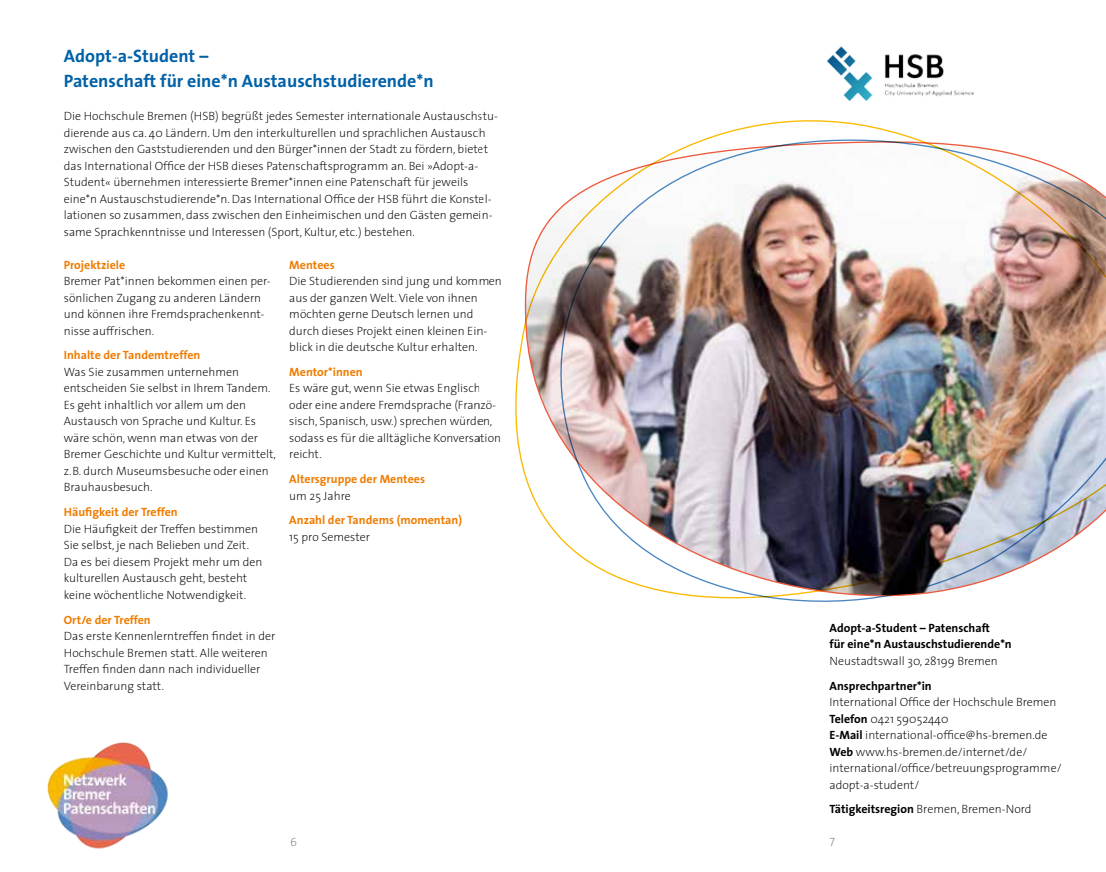
<style>
.page{position:relative;width:1106px;height:872px;background:#fff}
.page>*{position:absolute;margin:0;border:0;box-sizing:border-box;transform-origin:0 0}
.t1{font:700 18px/24.8px "The Sans";color:#0061a7}
.t2{font:200 12px/16.5px "The Sans";color:#000}
.t3{font:700 12px "The Sans";color:#ef7c00}
.t4{font:700 12px/16.5px "The Sans";color:#000}
.t5{font:12px "The Sans Extra Light Caps";color:#7d7d7d}
.s1{font-weight:700}
</style>
<div class="page">
<img style="left:47px;top:742px;width:121px;height:107px">
<img style="left:515px;top:120px;width:591px;height:482px">
<img style="left:827px;top:46px;width:146px;height:56px">
<h1 class="t1" style="left:64px;top:43px;width:371px">Adopt-a-Student –<br>Patenschaft für eine*n Austauschstudierende*n</h1>
<p class="t2" style="left:64px;top:107px;width:436px">Die Hochschule Bremen (HSB) begrüßt jedes Semester internationale Austauschstu&shy;dierende aus ca. 40 Ländern. Um den interkulturellen und sprachlichen Austausch zwischen den Gaststudierenden und den Bürger*innen der Stadt zu fördern, bietet das International Office der HSB dieses Patenschaftsprogramm an. Bei »Adopt-a-Student« übernehmen interessierte Bremer*innen eine Patenschaft für jeweils eine*n Austauschstudierende*n. Das International Office der HSB führt die Konstel&shy;lationen so zusammen, dass zwischen den Einheimischen und den Gästen gemein&shy;same Sprachkenntnisse und Interessen (Sport, Kultur, etc.) bestehen.</p>
<p class="t3" style="left:64px;top:254px;width:63px">Projektziele</p>
<p class="t2" style="left:64px;top:272px;width:208px">Bremer Pat*innen bekommen einen per&shy;sönlichen Zugang zu anderen Ländern und können ihre Fremdsprachenkennt&shy;nisse auffrischen.</p>
<p class="t3" style="left:64px;top:345px;width:138px">Inhalte der Tandemtreffen</p>
<p class="t2" style="left:64px;top:363px;width:214px">Was Sie zusammen unternehmen entscheiden Sie selbst in Ihrem Tandem.<br>Es geht inhaltlich vor allem um den Austausch von Sprache und Kultur. Es wäre schön, wenn man etwas von der Bremer Geschichte und Kultur vermittelt, z.B. durch Museumsbesuche oder einen Brauhausbesuch.</p>
<p class="t3" style="left:64px;top:502px;width:115px">Häufigkeit der Treffen</p>
<p class="t2" style="left:64px;top:520px;width:200px">Die Häufigkeit der Treffen bestimmen Sie selbst, je nach Belieben und Zeit.<br>Da es bei diesem Projekt mehr um den kulturellen Austausch geht, besteht keine wöchentliche Notwendigkeit.</p>
<p class="t3" style="left:64px;top:609px;width:88px">Ort/e der Treffen</p>
<p class="t2" style="left:64px;top:627px;width:213px">Das erste Kennenlerntreffen findet in der Hochschule Bremen statt. Alle weiteren Treffen finden dann nach individueller Vereinbarung statt.</p>
<p class="t3" style="left:289px;top:254px;width:47px">Mentees</p>
<p class="t2" style="left:289px;top:272px;width:214px">Die Studierenden sind jung und kommen aus der ganzen Welt.Viele von ihnen möchten gerne Deutsch lernen und durch dieses Projekt einen kleinen Ein&shy;blick in die deutsche Kultur erhalten.</p>
<p class="t3" style="left:289px;top:362px;width:75px">Mentor*innen</p>
<p class="t2" style="left:289px;top:380px;width:213px">Es wäre gut, wenn Sie etwas Englisch oder eine andere Fremdsprache (Franzö&shy;sisch, Spanisch, usw.) sprechen würden, sodass es für die alltägliche Konversation reicht.</p>
<p class="t3" style="left:289px;top:469px;width:137px">Altersgruppe der Mentees</p>
<p class="t2" style="left:289px;top:487px;width:63px">um 25 Jahre</p>
<p class="t3" style="left:289px;top:510px;width:174px">Anzahl der Tandems (momentan)</p>
<p class="t2" style="left:289px;top:528px;width:82px">15 pro Semester</p>
<p class="t4" style="left:829px;top:619px;width:184px">Adopt-a-Student – Patenschaft<br>für eine*n Austauschstudierende*n</p>
<p class="t2" style="left:829px;top:652px;width:170px">Neustadtswall 30, 28199 Bremen</p>
<p class="t4" style="left:829px;top:677px;width:104px">Ansprechpartner*in</p>
<p class="t2" style="left:829px;top:693px;width:234px">International Office der Hochschule Bremen <span class="s1">Telefon</span> 0421 59052440<br><span class="s1">E-Mail</span> international-office@hs-bremen.de <span class="s1">Web</span> www.hs-bremen.de/internet/de/ international/office/betreuungsprogramme/ adopt-a-student/</p>
<p class="t2" style="left:829px;top:800px;width:204px"><span class="s1">Tätigkeitsregion</span> Bremen, Bremen-Nord</p>
<p class="t5" style="left:290px;top:832px;width:8px">6</p>
<p class="t5" style="left:829px;top:832px;width:7px">7</p>
</div>
